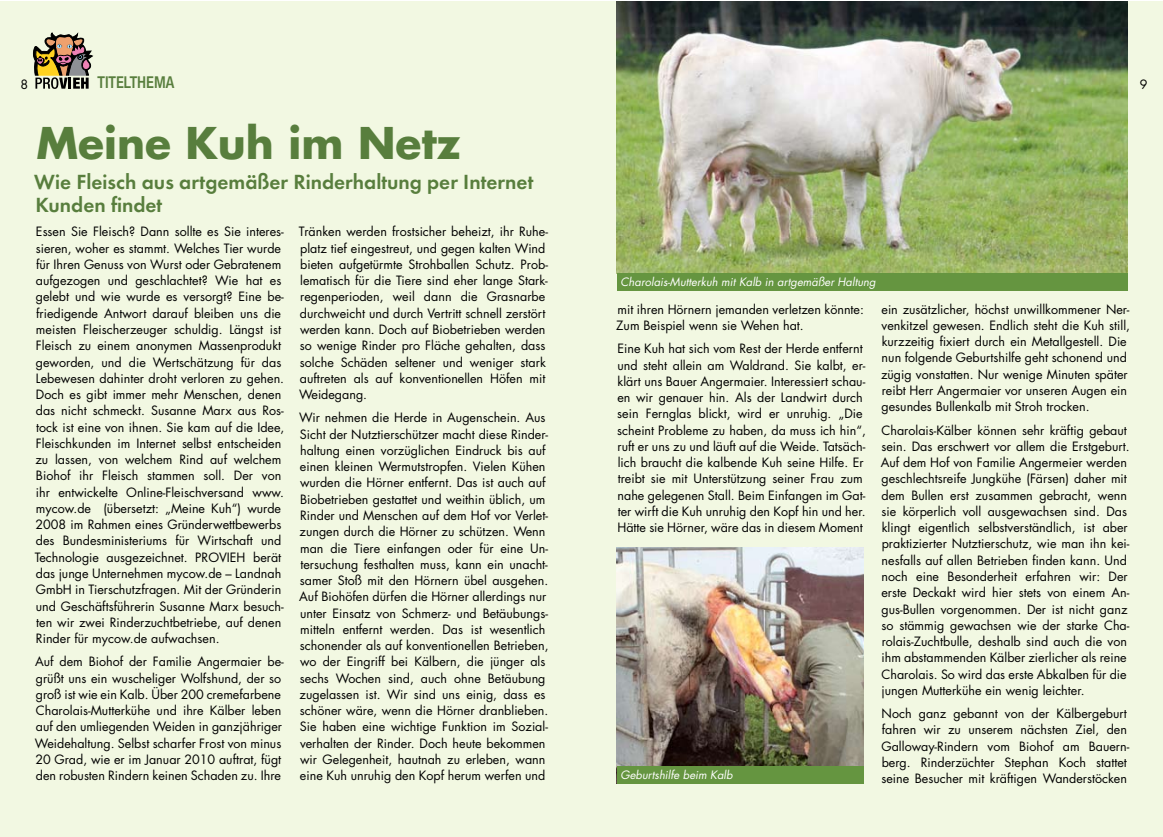
<style>
.page{position:relative;width:1163px;height:837px;background:#fff}
.page>*{position:absolute;margin:0;border:0;box-sizing:border-box;transform-origin:0 0}
.t1{font:700 42.5px "Futura Std";color:#587e3d}
.t2{font:600 21.25px/23.8px "Futura T";color:#587e3d}
.t3{font:500 condensed 16.25px "Helvetica Neue";color:#587e3d}
.t4{font:12.5px/16.2px "Futura Std";color:#000}
.t5{font:italic 11.25px "Futura Std";color:#fff}
</style>
<div class="page">
<div style="left:0;top:1px;width:1161px;height:835px;background:#f2f8e2"></div>
<svg style="left:33px;top:32px;width:60px;height:57px"></svg>
<img style="left:617px;top:1px;width:510px;height:272px">
<img style="left:617px;top:547px;width:246px;height:218px">
<div style="left:617px;top:273px;width:510px;height:18px;background:#659540"></div>
<div style="left:617px;top:765px;width:246px;height:18px;background:#659540"></div>
<h3 class="t3" style="left:97px;top:76px;width:78px">TITELTHEMA</h3>
<p class="t4" style="left:21px;top:76px;width:9px">8</p>
<p class="t4" style="left:1139px;top:76px;width:9px">9</p>
<h1 class="t1" style="left:36px;top:115px;width:425px">Meine Kuh im Netz</h1>
<h2 class="t2" style="left:34px;top:169px;width:501px">Wie Fleisch aus artgemäßer Rinderhaltung per Internet<br>Kunden findet</h2>
<p class="t4" style="left:35px;top:224px;width:251px">Essen Sie Fleisch? Dann sollte es Sie interes&shy;sieren, woher es stammt. Welches Tier wurde für Ihren Genuss von Wurst oder Gebratenem aufgezogen und geschlachtet? Wie hat es gelebt und wie wurde es versorgt? Eine be&shy;friedigende Antwort darauf bleiben uns die meisten Fleischerzeuger schuldig. Längst ist Fleisch zu einem anonymen Massenprodukt geworden, und die Wertschätzung für das Lebewesen dahinter droht verloren zu gehen.<br>Doch es gibt immer mehr Menschen, denen das nicht schmeckt. Susanne Marx aus Ros&shy;tock ist eine von ihnen. Sie kam auf die Idee, Fleischkunden im Internet selbst entscheiden zu lassen, von welchem Rind auf welchem Biohof ihr Fleisch stammen soll. Der von ihr entwickelte Online-Fleischversand www. mycow.de (übersetzt: „Meine Kuh“) wurde 2008 im Rahmen eines Gründerwettbewerbs des Bundesministeriums für Wirtschaft und Technologie ausgezeichnet. PROVIEH berät das junge Unternehmen mycow.de – Landnah GmbH in Tierschutzfragen. Mit der Gründerin und Geschäftsführerin Susanne Marx besuch&shy;ten wir zwei Rinderzuchtbetriebe, auf denen Rinder für mycow.de aufwachsen.</p>
<p class="t4" style="left:35px;top:653px;width:250px">Auf dem Biohof der Familie Angermaier be&shy;grüßt uns ein wuscheliger Wolfshund, der so groß ist wie ein Kalb. Über 200 cremefarbene Charolais-Mutterkühe und ihre Kälber leben auf den umliegenden Weiden in ganzjähriger Weidehaltung. Selbst scharfer Frost von minus 20 Grad, wie er im Januar 2010 auftrat, fügt den robusten Rindern keinen Schaden zu. Ihre</p>
<p class="t4" style="left:299px;top:224px;width:250px">Tränken werden frostsicher beheizt, ihr Ruhe&shy;platz tief eingestreut, und gegen kalten Wind bieten aufgetürmte Strohballen Schutz. Prob&shy;lematisch für die Tiere sind eher lange Stark&shy;regenperioden, weil dann die Grasnarbe durchweicht und durch Vertritt schnell zerstört werden kann. Doch auf Biobetrieben werden so wenige Rinder pro Fläche gehalten, dass solche Schäden seltener und weniger stark auftreten als auf konventionellen Höfen mit Weidegang.</p>
<p class="t4" style="left:299px;top:409px;width:251px">Wir nehmen die Herde in Augenschein. Aus Sicht der Nutztierschützer macht diese Rinder&shy;haltung einen vorzüglichen Eindruck bis auf einen kleinen Wermutstropfen. Vielen Kühen wurden die Hörner entfernt. Das ist auch auf Biobetrieben gestattet und weithin üblich, um Rinder und Menschen auf dem Hof vor Verlet&shy;zungen durch die Hörner zu schützen. Wenn man die Tiere einfangen oder für eine Un&shy;tersuchung festhalten muss, kann ein unacht&shy;samer Stoß mit den Hörnern übel ausgehen.<br>Auf Biohöfen dürfen die Hörner allerdings nur unter Einsatz von Schmerz- und Betäubungs&shy;mitteln entfernt werden. Das ist wesentlich schonender als auf konventionellen Betrieben, wo der Eingriff bei Kälbern, die jünger als sechs Wochen sind, auch ohne Betäubung zugelassen ist. Wir sind uns einig, dass es schöner wäre, wenn die Hörner dranblieben.<br>Sie haben eine wichtige Funktion im Sozial&shy;verhalten der Rinder. Doch heute bekommen wir Gelegenheit, hautnah zu erleben, wann eine Kuh unruhig den Kopf herum werfen und</p>
<p class="t5" style="left:620px;top:275px;width:256px">Charolais-Mutterkuh mit Kalb in artgemäßer Haltung</p>
<p class="t4" style="left:616px;top:301px;width:249px">mit ihren Hörnern jemanden verletzen könnte:<br>Zum Beispiel wenn sie Wehen hat.</p>
<p class="t4" style="left:617px;top:340px;width:250px">Eine Kuh hat sich vom Rest der Herde entfernt und steht allein am Waldrand. Sie kalbt, er&shy;klärt uns Bauer Angermaier. Interessiert schau&shy;en wir genauer hin. Als der Landwirt durch sein Fernglas blickt, wird er unruhig. „Die scheint Probleme zu haben, da muss ich hin“, ruft er uns zu und läuft auf die Weide. Tatsäch&shy;lich braucht die kalbende Kuh seine Hilfe. Er treibt sie mit Unterstützung seiner Frau zum nahe gelegenen Stall. Beim Einfangen im Gat&shy;ter wirft die Kuh unruhig den Kopf hin und her.<br>Hätte sie Hörner, wäre das in diesem Moment</p>
<p class="t5" style="left:620px;top:767px;width:114px">Geburtshilfe beim Kalb</p>
<p class="t4" style="left:880px;top:301px;width:250px">ein zusätzlicher, höchst unwillkommener Ner&shy;venkitzel gewesen. Endlich steht die Kuh still, kurzzeitig fixiert durch ein Metallgestell. Die nun folgende Geburtshilfe geht schonend und zügig vonstatten. Nur wenige Minuten später reibt Herr Angermaier vor unseren Augen ein gesundes Bullenkalb mit Stroh trocken.</p>
<p class="t4" style="left:880px;top:422px;width:250px">Charolais-Kälber können sehr kräftig gebaut sein. Das erschwert vor allem die Erstgeburt.<br>Auf dem Hof von Familie Angermeier werden geschlechtsreife Jungkühe (Färsen) daher mit dem Bullen erst zusammen gebracht, wenn sie körperlich voll ausgewachsen sind. Das klingt eigentlich selbstverständlich, ist aber praktizierter Nutztierschutz, wie man ihn kei&shy;nesfalls auf allen Betrieben finden kann. Und noch eine Besonderheit erfahren wir: Der erste Deckakt wird hier stets von einem An&shy;gus-Bullen vorgenommen. Der ist nicht ganz so stämmig gewachsen wie der starke Cha&shy;rolais-Zuchtbulle, deshalb sind auch die von ihm abstammenden Kälber zierlicher als reine Charolais. So wird das erste Abkalben für die jungen Mutterkühe ein wenig leichter.</p>
<p class="t4" style="left:881px;top:705px;width:249px">Noch ganz gebannt von der Kälbergeburt fahren wir zu unserem nächsten Ziel, den Galloway-Rindern vom Biohof am Bauern&shy;berg. Rinderzüchter Stephan Koch stattet seine Besucher mit kräftigen Wanderstöcken</p>
</div>
